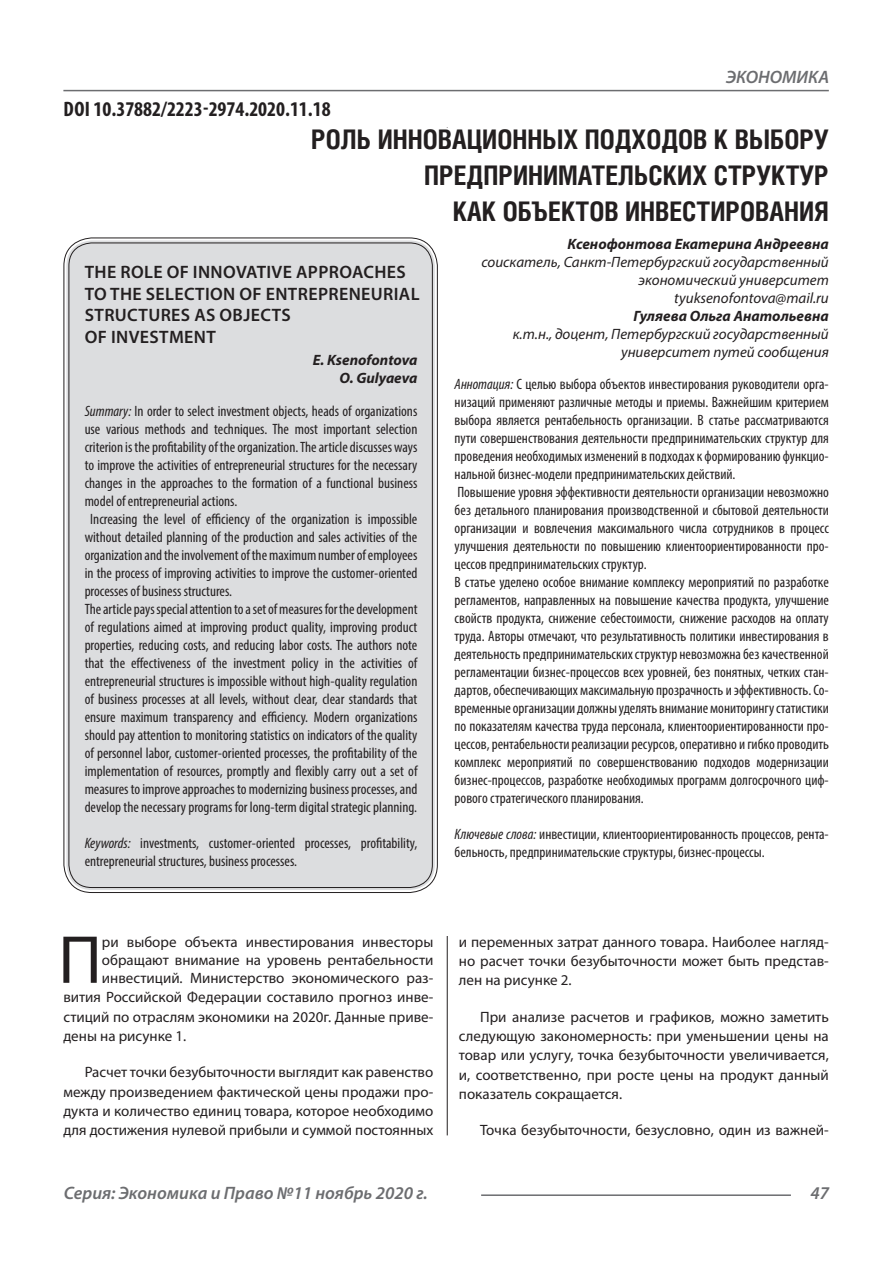
<style>
.page{position:relative;width:893px;height:1263px;background:#fff}
.page>*{position:absolute;margin:0;border:0;box-sizing:border-box;transform-origin:0 0}
.Статья_текст_первый{font:68.4px "Myriad Pro";color:#231f20}
.Статья_название{font:700 27px/36px "Helios Cond C";color:#231f20;text-align:right}
.ДОИ{font:700 condensed 21px "Myriad Pro";color:#231f20}
.Статья_название_англ{font:600 18px/21.6px "Myriad Pro";letter-spacing:.02em;color:#231f20}
.t1{font:italic 600 18px "Myriad Pro";color:#6c6d70}
.Статья_аннотация_тек{font:condensed 15px/18px "Myriad Pro";color:#231f20;text-align:justify}
.Статья_аннотация_анг{font:condensed 15px/18px "Myriad Pro";color:#231f20;text-align:justify}
.Статья_текст{font:15px/19.4px "Myriad Pro";color:#231f20;text-align:justify}
.Статья_текст_первый-2{font:15px/18px "Myriad Pro";color:#231f20;text-align:justify}
.Статья_автор_инфо{font:italic 15px/18px "Myriad Pro";color:#231f20;text-align:right}
.Статья_автор_инфо-2{font:italic 700 15px "Myriad Pro";color:#231f20}
.Статья_автор_англ{font:italic 700 15px "Myriad Pro";color:#231f20}
.s1{font-style:italic}
</style>
<div class="page">
<hr style="left:447px;top:128px;width:1px;height:1007px;background:#231f20">
<hr style="left:63px;top:90px;width:766px;height:1px;background:#6c6d70">
<hr style="left:481px;top:1194px;width:310px;height:2px;background:#6c6d70">
<div style="left:443px;top:128px;width:10px;height:807px;background:#fff"></div>
<div style="left:66px;top:240px;width:369px;height:650px;background:#dcdddf;border-radius:26px"></div>
<p class="ДОИ" style="left:64px;top:96px;width:269px">DOI 10.37882/2223-2974.2020.11.18</p>
<p class="t1" style="left:726px;top:66px;width:105px">ЭКОНОМИКА</p>
<p class="Статья_название" style="left:311px;top:121px;width:519px">РОЛЬ ИННОВАЦИОННЫХ ПОДХОДОВ К ВЫБОРУ<br>ПРЕДПРИНИМАТЕЛЬСКИХ СТРУКТУР<br>КАК ОБЪЕКТОВ ИНВЕСТИРОВАНИЯ</p>
<p class="Статья_автор_инфо-2" style="left:567px;top:234px;width:263px">Ксенофонтова Екатерина Андреевна</p>
<p class="Статья_автор_инфо" style="left:481px;top:252px;width:349px">соискатель, Санкт-Петербургский государственный экономический университет</p>
<p class="Статья_автор_инфо" style="left:674px;top:288px;width:156px">tyuksenofontova@mail.ru</p>
<p class="Статья_автор_инфо-2" style="left:633px;top:306px;width:197px">Гуляева Ольга Анатольевна</p>
<p class="Статья_автор_инфо" style="left:513px;top:324px;width:317px">к.т.н., доцент, Петербургский государственный университет путей сообщения</p>
<p class="Статья_аннотация_тек" style="left:455px;top:375px;width:376px"><span class="s1">Аннотация:</span> С целью выбора объектов инвестирования руководители орга&shy;низаций применяют различные методы и приемы. Важнейшим критерием выбора является рентабельность организации. В статье рассматриваются пути совершенствования деятельности предпринимательских структур для проведения необходимых изменений в подходах к формированию функцио&shy;нальной бизнес-модели предпринимательских действий.</p>
<p class="Статья_аннотация_тек" style="left:455px;top:483px;width:376px">Повышение уровня эффективности деятельности организации невозможно без детального планирования производственной и сбытовой деятельности организации и вовлечения максимального числа сотрудников в процесс улучшения деятельности по повышению клиентоориентированности про&shy;цессов предпринимательских структур.</p>
<p class="Статья_аннотация_тек" style="left:455px;top:573px;width:376px">В статье уделено особое внимание комплексу мероприятий по разработке регламентов, направленных на повышение качества продукта, улучшение свойств продукта, снижение себестоимости, снижение расходов на оплату труда. Авторы отмечают, что результативность политики инвестирования в деятельность предпринимательских структур невозможна без качественной регламентации бизнес-процессов всех уровней, без понятных, четких стан&shy;дартов, обеспечивающих максимальную прозрачность и эффективность. Со&shy;временные организации должны уделять внимание мониторингу статистики по показателям качества труда персонала, клиентоориентированности про&shy;цессов, рентабельности реализации ресурсов, оперативно и гибко проводить комплекс мероприятий по совершенствованию подходов модернизации бизнес-процессов, разработке необходимых программ долгосрочного циф&shy;рового стратегического планирования.</p>
<p class="Статья_аннотация_тек" style="left:455px;top:825px;width:376px"><span class="s1">Ключевые слова:</span> инвестиции, клиентоориентированность процессов, рента&shy;бельность, предпринимательские структуры, бизнес-процессы.</p>
<p class="Статья_название_англ" style="left:85px;top:261px;width:336px">THE ROLE OF INNOVATIVE APPROACHES<br>TO THE SELECTION OF ENTREPRENEURIAL<br>STRUCTURES AS OBJECTS<br>OF INVESTMENT</p>
<p class="Статья_автор_англ" style="left:313px;top:350px;width:106px">E. Ksenofontova</p>
<p class="Статья_автор_англ" style="left:339px;top:368px;width:80px">O. Gulyaeva</p>
<p class="Статья_аннотация_анг" style="left:85px;top:401px;width:334px"><span class="s1">Summary:</span> In order to select investment objects, heads of organizations use various methods and techniques. The most important selection criterion is the profitability of the organization. The article discusses ways to improve the activities of entrepreneurial structures for the necessary changes in the approaches to the formation of a functional business model of entrepreneurial actions.</p>
<p class="Статья_аннотация_анг" style="left:85px;top:509px;width:334px;text-indent:6px">Increasing the level of efficiency of the organization is impossible without detailed planning of the production and sales activities of the organization and the involvement of the maximum number of employees in the process of improving activities to improve the customer-oriented processes of business structures.</p>
<p class="Статья_аннотация_анг" style="left:85px;top:599px;width:334px">The article pays special attention to a set of measures for the development of regulations aimed at improving product quality, improving product properties, reducing costs, and reducing labor costs. The authors note that the effectiveness of the investment policy in the activities of entrepreneurial structures is impossible without high-quality regulation of business processes at all levels, without clear, clear standards that ensure maximum transparency and efficiency. Modern organizations should pay attention to monitoring statistics on indicators of the quality of personnel labor, customer-oriented processes, the profitability of the implementation of resources, promptly and flexibly carry out a set of measures to improve approaches to modernizing business processes, and develop the necessary programs for long-term digital strategic planning.</p>
<p class="Статья_аннотация_анг" style="left:85px;top:833px;width:334px"><span class="s1">Keywords:</span> investments, customer-oriented processes, profitability, entrepreneurial structures, business processes.</p>
<p class="Статья_текст_первый" style="left:58px;top:918px;width:45px">П</p>
<p class="Статья_текст_первый-2" style="left:102px;top:932px;width:333px">ри выборе объекта инвестирования инвесторы обращают внимание на уровень рентабельности инвестиций. Министерство экономического раз-</p>
<p class="Статья_текст_первый-2" style="left:63px;top:987px;width:371px;line-height:19.4px">вития Российской Федерации составило прогноз инве&shy;стиций по отраслям экономики на 2020г. Данные приве&shy;дены на рисунке 1.</p>
<p class="Статья_текст" style="left:63px;top:1062px;width:371px;text-indent:21px">Расчет точки безубыточности выглядит как равенство между произведением фактической цены продажи про&shy;дукта и количество единиц товара, которое необходимо для достижения нулевой прибыли и суммой постоянных</p>
<p class="Статья_текст" style="left:459px;top:932px;width:371px">и переменных затрат данного товара. Наиболее нагляд&shy;но расчет точки безубыточности может быть представ&shy;лен на рисунке 2.</p>
<p class="Статья_текст" style="left:459px;top:1007px;width:371px;text-indent:21px">При анализе расчетов и графиков, можно заметить следующую закономерность: при уменьшении цены на товар или услугу, точка безубыточности увеличивается, и, соответственно, при росте цены на продукт данный показатель сокращается.</p>
<p class="Статья_текст" style="left:480px;top:1120px;width:350px">Точка безубыточности, безусловно, один из важней-</p>
<p class="t1" style="left:64px;top:1182px;width:365px">Серия: Экономика и Право №11 ноябрь 2020 г.</p>
<p class="t1" style="left:810px;top:1182px;width:20px">47</p>
</div>
